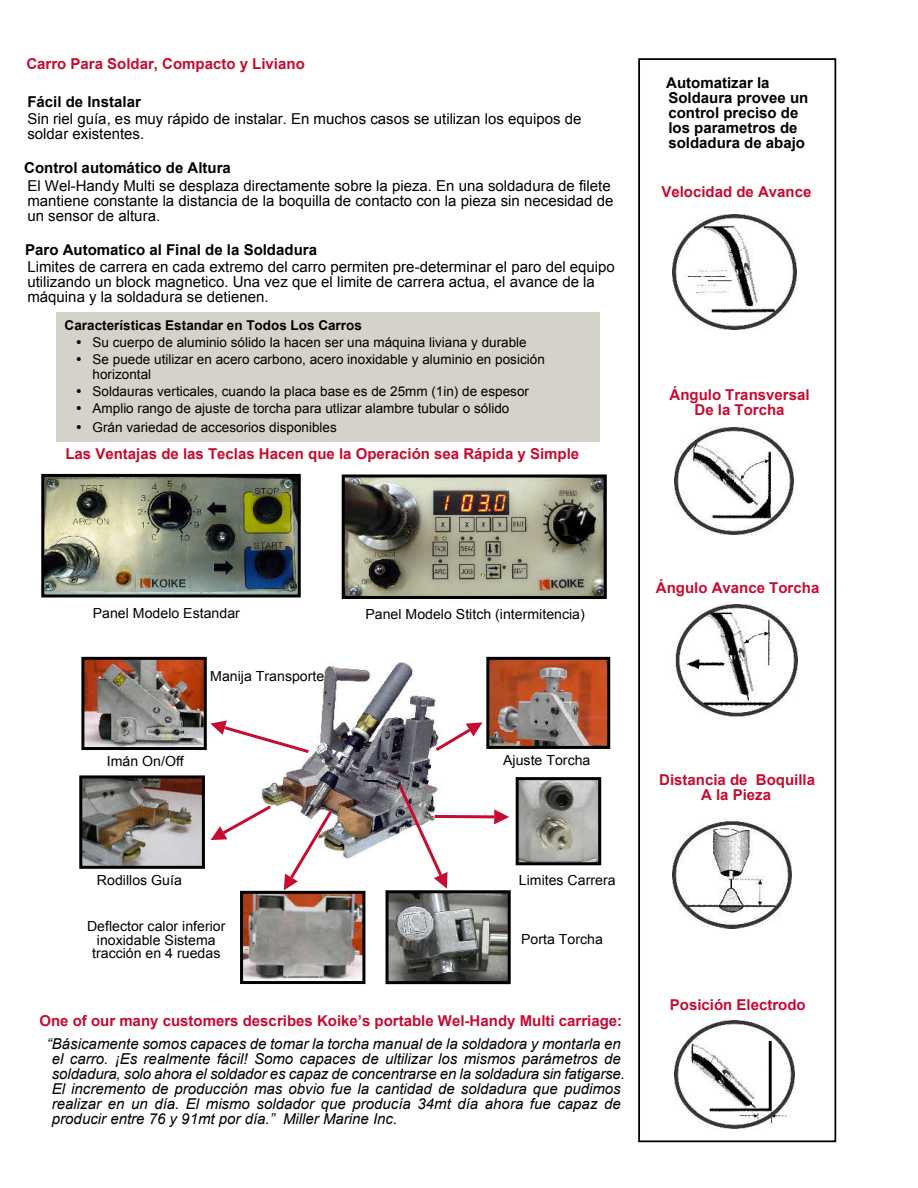
<style>
.page{position:relative;width:918px;height:1188px;background:#fff}
.page>*{position:absolute;margin:0;border:0;box-sizing:border-box;transform-origin:0 0}
.t1{font:15px/15px "Arial";color:#000}
.t2{font:italic 15px/15px "Arial";color:#000}
.t3{font:700 15px/15px "Arial";color:#c60c30;text-align:center}
.t4{font:700 15px/15px "Arial";color:#000}
.t5{font:13.8px/13.8px "Arial";color:#000;text-align:center}
.t6{font:13.5px/15px "Arial";color:#000}
.t7{font:700 13.5px "Arial";color:#000}
</style>
<div class="page">
<img style="left:674px;top:427px;width:120px;height:108px">
<img style="left:673px;top:215px;width:124px;height:114px">
<img style="left:675px;top:604px;width:123px;height:113px">
<img style="left:675px;top:1021px;width:119px;height:109px">
<img style="left:673px;top:819px;width:119px;height:110px">
<div style="left:638px;top:58px;width:198px;height:1084px;border:2px solid #000"></div>
<img style="left:261px;top:662px;width:175px;height:197px">
<img style="left:45px;top:478px;width:252px;height:115px">
<div style="left:41px;top:474px;width:260px;height:123px;border:3px solid #000"></div>
<img style="left:346px;top:479px;width:257px;height:116px">
<div style="left:342px;top:475px;width:265px;height:124px;border:3px solid #000"></div>
<img style="left:520px;top:781px;width:77px;height:80px">
<div style="left:516px;top:777px;width:85px;height:88px;border:3px solid #000"></div>
<img style="left:244px;top:895px;width:117px;height:85px">
<div style="left:240px;top:891px;width:125px;height:93px;border:3px solid #000"></div>
<img style="left:83px;top:779px;width:118px;height:86px">
<div style="left:79px;top:775px;width:126px;height:94px;border:3px solid #000"></div>
<img style="left:490px;top:661px;width:116px;height:84px">
<div style="left:486px;top:657px;width:124px;height:92px;border:3px solid #000"></div>
<img style="left:85px;top:661px;width:118px;height:85px">
<div style="left:81px;top:657px;width:126px;height:93px;border:3px solid #000"></div>
<img style="left:390px;top:894px;width:117px;height:86px">
<div style="left:386px;top:890px;width:125px;height:94px;border:3px solid #000"></div>
<svg style="left:210px;top:720px;width:99px;height:33px"></svg>
<svg style="left:211px;top:805px;width:60px;height:35px"></svg>
<svg style="left:284px;top:811px;width:48px;height:79px"></svg>
<svg style="left:399px;top:786px;width:110px;height:103px"></svg>
<svg style="left:436px;top:722px;width:46px;height:29px"></svg>
<div style="left:56px;top:313px;width:544px;height:129px;background:#d5d2ca"></div>
<p class="t3" style="left:26px;top:58px;width:280px">Carro Para Soldar, Compacto y Liviano</p>
<p class="t4" style="left:27px;top:95px;width:115px">Fácil de Instalar</p>
<p class="t1" style="left:27px;top:113px;width:556px">Sin riel guía, es muy rápido de instalar. En muchos casos se utilizan los equipos de soldar existentes.</p>
<p class="t4" style="left:24px;top:162px;width:208px">Control automático de Altura</p>
<p class="t1" style="left:27px;top:179px;width:588px">El Wel-Handy Multi se desplaza directamente sobre la pieza. En una soldadura de filete mantiene constante la distancia de la boquilla de contacto con la pieza sin necesidad de un sensor de altura.</p>
<p class="t4" style="left:25px;top:244px;width:293px">Paro Automatico al Final de la Soldadura</p>
<p class="t1" style="left:27px;top:261px;width:589px">Limites de carrera en cada extremo del carro permiten pre-determinar el paro del equipo utilizando un block magnetico. Una vez que el limite de carrera actua, el avance de la máquina y la soldadura se detienen.</p>
<p class="t7" style="left:65px;top:320px;width:299px">Características Estandar en Todos Los Carros</p>
<p class="t6" style="left:76px;top:336px;width:453px">✓ Su cuerpo de aluminio sólido la hacen ser una máquina liviana y durable</p>
<p class="t6" style="left:93px;top:353px;width:454px;text-indent:-17px">✓ Se puede utilizar en acero carbono, acero inoxidable y aluminio en posición horizontal</p>
<p class="t6" style="left:76px;top:385px;width:455px">✓ Soldauras verticales, cuando la placa base es de 25mm (1in) de espesor</p>
<p class="t6" style="left:76px;top:402px;width:435px">✓ Amplio rango de ajuste de torcha para utlizar alambre tubular o sólido</p>
<p class="t6" style="left:76px;top:421px;width:263px">✓ Grán variedad de accesorios disponibles</p>
<p class="t3" style="left:65px;top:448px;width:515px">Las Ventajas de las Teclas Hacen que la Operación sea Rápida y Simple</p>
<p class="t4" style="left:666px;top:77px;width:144px">Automatizar la<br>Soldaura provee un control preciso de los parametros de soldadura de abajo</p>
<p class="t3" style="left:661px;top:186px;width:152px">Velocidad de Avance</p>
<p class="t3" style="left:670px;top:388px;width:142px">Ángulo Transversal<br>De la Torcha</p>
<p class="t5" style="left:93px;top:608px;width:149px">Panel Modelo Estandar</p>
<p class="t5" style="left:365px;top:609px;width:221px">Panel Modelo Stitch (intermitencia)</p>
<p class="t5" style="left:210px;top:670px;width:116px">Manija Transporte</p>
<p class="t5" style="left:107px;top:755px;width:78px">Imán On/Off</p>
<p class="t5" style="left:97px;top:874px;width:86px">Rodillos Guía</p>
<p class="t5" style="left:87px;top:920px;width:140px">Deflector calor inferior inoxidable Sistema tracción en 4 ruedas</p>
<p class="t5" style="left:503px;top:755px;width:89px">Ajuste Torcha</p>
<p class="t5" style="left:519px;top:874px;width:98px">Limites Carrera</p>
<p class="t5" style="left:521px;top:934px;width:83px">Porta Torcha</p>
<p class="t3" style="left:39px;top:1015px;width:584px">One of our many customers describes Koike’s portable Wel-Handy Multi carriage:</p>
<p class="t2" style="left:52px;top:1038px;width:575px;text-indent:-5px">“Básicamente somos capaces de tomar la torcha manual de la soldadora y montarla en el carro. ¡Es realmente fácil! Somo capaces de ultilizar los mismos parámetros de soldadura, solo ahora el soldador es capaz de concentrarse en la soldadura sin fatigarse.<br>El incremento de producción mas obvio fue la cantidad de soldadura que pudimos realizar en un día. El mismo soldador que producía 34mt día ahora fue capaz de producir entre 76 y 91mt por día.” Miller Marine Inc.</p>
<p class="t3" style="left:656px;top:582px;width:165px">Ángulo Avance Torcha</p>
<p class="t3" style="left:659px;top:773px;width:157px">Distancia de Boquilla<br>A la Pieza</p>
<p class="t3" style="left:670px;top:998px;width:137px">Posición Electrodo</p>
</div>
